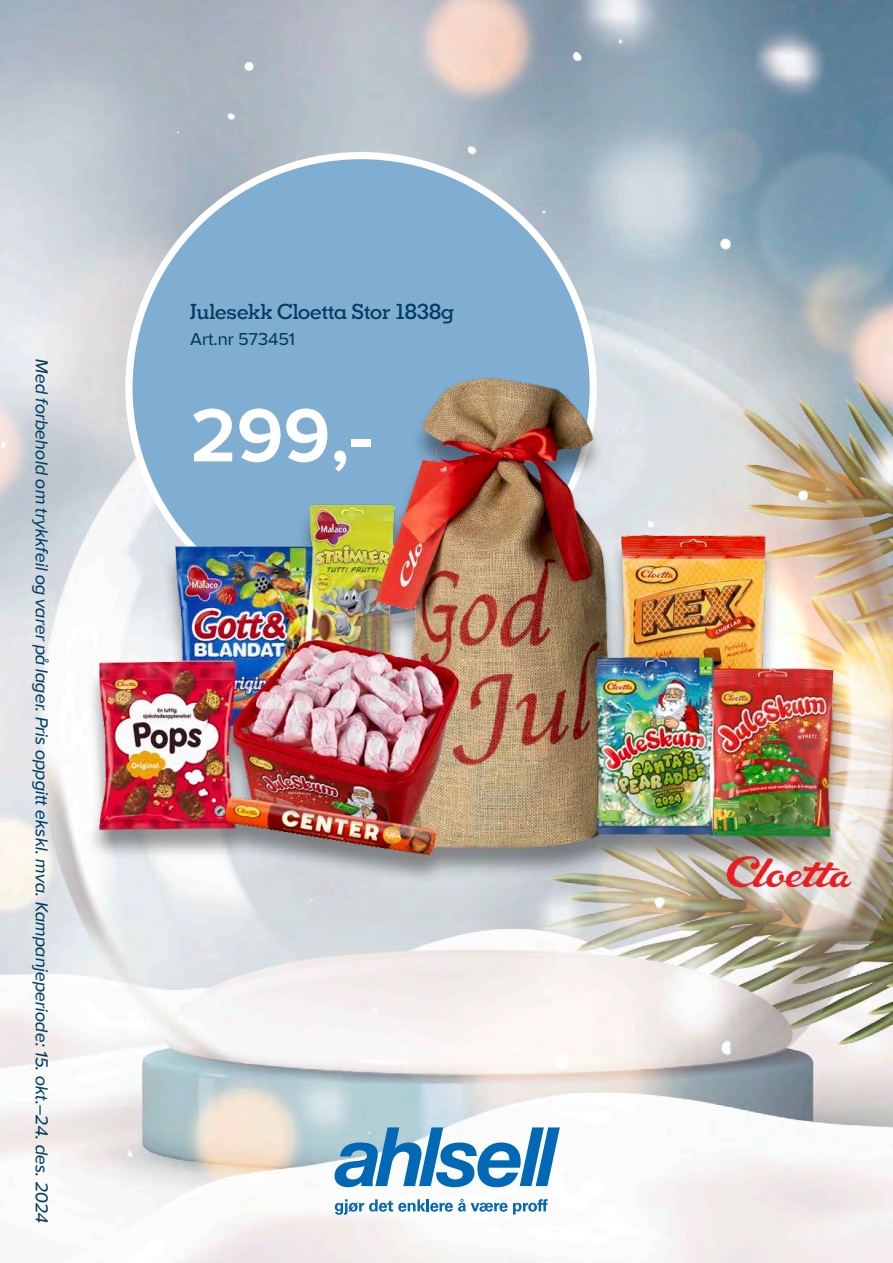
<style>
.page{position:relative;width:893px;height:1263px;background:#fff}
.page>*{position:absolute;margin:0;border:0;box-sizing:border-box;transform-origin:0 0}
.t1{font:700 78px "Ahlsell Sans";color:#fff}
.t2{font:500 21px "Ahlsell Slab";letter-spacing:-.005em;color:#023d61}
.t3{font:italic 18px "Ahlsell Sans";letter-spacing:-.01em;color:#023d61}
.t4{font:18px "Ahlsell Sans";color:#023d61}
</style>
<div class="page">
<img style="left:0;top:0;width:893px;height:1263px">
<div style="left:129px;top:156px;width:464px;height:464px;background:#80add2;border-radius:50%"></div>
<img style="left:29px;top:315px;width:864px;height:597px">
<svg style="left:335px;top:1127px;width:225px;height:60px"></svg>
<svg style="left:335px;top:1199px;width:213px;height:16px"></svg>
<img style="left:725px;top:808px;width:128px;height:127px">
<p class="t3" style="left:52px;top:358px;width:866px;rotate:90deg">Med forbehold om trykkfeil og varer på lager. Pris oppgitt ekskl. mva. Kampanjeperiode: 15. okt.–24. des. 2024</p>
<p class="t2" style="left:190px;top:298px;width:265px">Julesekk Cloetta Stor 1838g</p>
<p class="t4" style="left:190px;top:328px;width:106px">Art.nr 573451</p>
<h1 class="t1" style="left:190px;top:389px;width:185px">299,-</h1>
</div>
